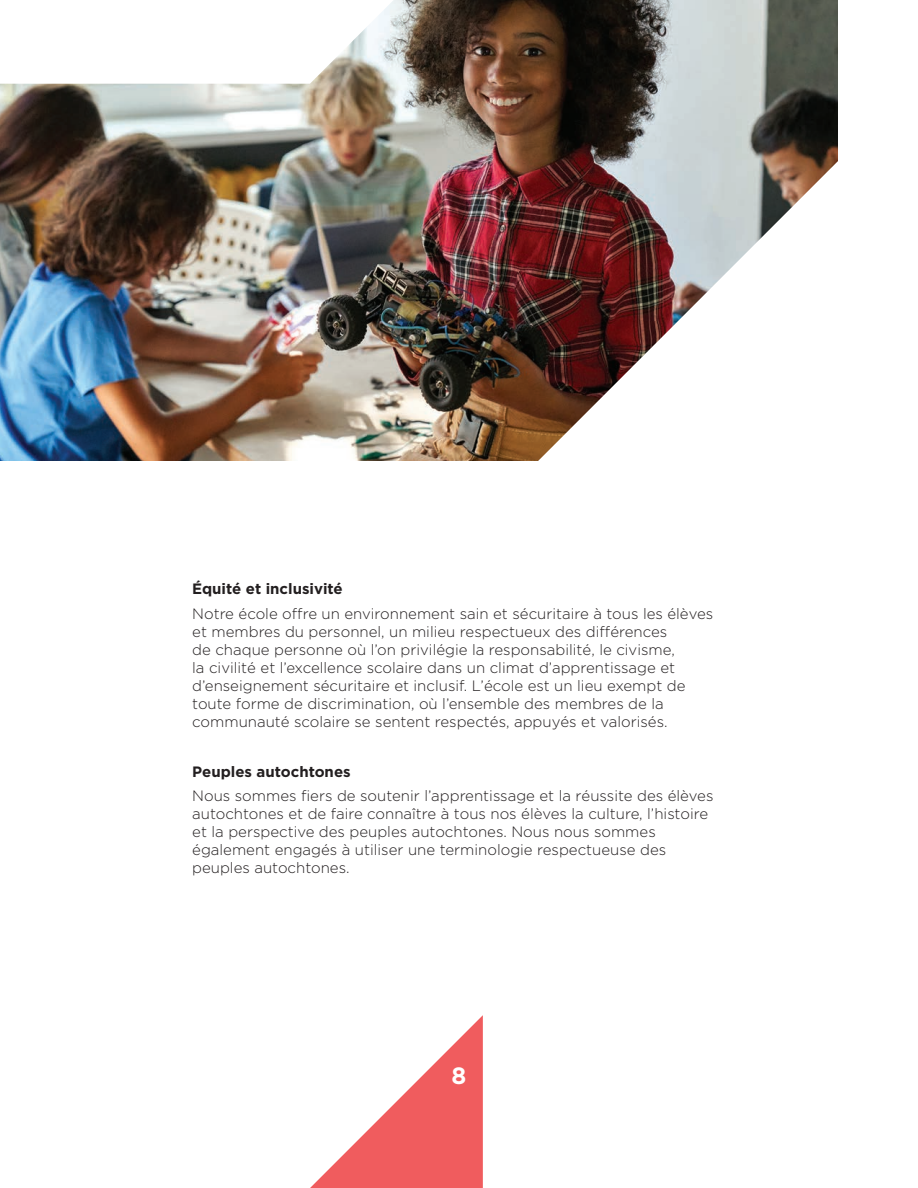
<style>
.page{position:relative;width:918px;height:1188px;background:#fff}
.page>*{position:absolute;margin:0;border:0;box-sizing:border-box;transform-origin:0 0}
.t1{font:700 23.55px "Gotham";color:#fff}
.t2{font:300 15px/18px "Gotham";color:#231f20}
.t3{font:700 15px "Gotham";color:#231f20}
</style>
<div class="page">
<svg style="left:310px;top:1015px;width:173px;height:173px"></svg>
<img style="left:0;top:0;width:838px;height:461px">
<svg style="left:532px;top:21px;width:306px;height:440px"></svg>
<svg style="left:0;top:0;width:755px;height:84px"></svg>
<p class="t3" style="left:192px;top:579px;width:152px">Équité et inclusivité</p>
<p class="t2" style="left:192px;top:605px;width:523px">Notre école offre un environnement sain et sécuritaire à tous les élèves et membres du personnel, un milieu respectueux des différences<br>de chaque personne où l’on privilégie la responsabilité, le civisme,<br>la civilité et l’excellence scolaire dans un climat d’apprentissage et d’enseignement sécuritaire et inclusif. L’école est un lieu exempt de toute forme de discrimination, où l’ensemble des membres de la communauté scolaire se sentent respectés, appuyés et valorisés.</p>
<p class="t3" style="left:192px;top:761px;width:160px">Peuples autochtones</p>
<p class="t2" style="left:192px;top:787px;width:523px">Nous sommes fiers de soutenir l’apprentissage et la réussite des élèves autochtones et de faire connaître à tous nos élèves la culture, l’histoire et la perspective des peuples autochtones. Nous nous sommes également engagés à utiliser une terminologie respectueuse des peuples autochtones.</p>
<h1 class="t1" style="left:452px;top:1060px;width:16px">8</h1>
</div>
